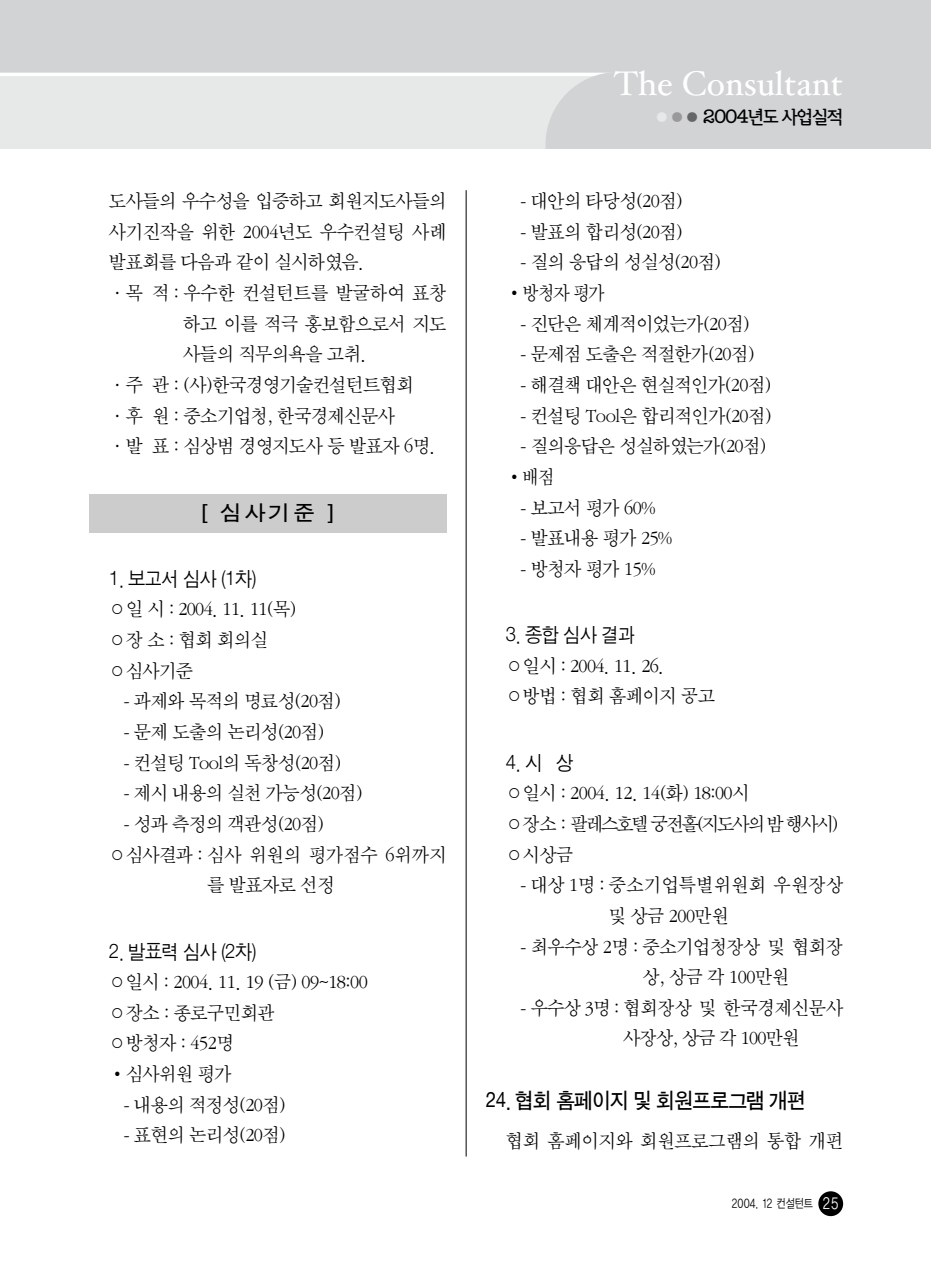
<style>
.page{position:relative;width:931px;height:1280px;background:#fff}
.page>*{position:absolute;margin:0;border:0;box-sizing:border-box;transform-origin:0 0}
.t1{font:34.3px "Hoefler Text";color:#fff}
.t2{font:21.88px "Sand Tg";letter-spacing:-.035em;color:#000;scale:.95 1}
.t3{font:21px "Sand Tg";color:#000;scale:1.1 1}
.t4{font:20.12px/30.6px "Sand Sm";letter-spacing:-.025em;color:#000;scale:.95 1}
.t5{font:20.12px "Sand Jg";letter-spacing:-.025em;color:#000;scale:.95 1}
.t6{font:20.12px/30.6px "Sand Sm";letter-spacing:-.005em;color:#000;scale:.95 1}
.t7{font:20.12px/30.6px "Sand Sm";letter-spacing:.015em;color:#000;scale:.95 1}
.t8{font:20.12px/30.6px "Sand Sm";letter-spacing:.005em;color:#000;scale:.95 1}
.t9{font:20.12px "Sand Sm";letter-spacing:-.095em;color:#000;scale:.95 1}
.t10{font:20.12px "Sand Sm";color:#000;scale:.95 1}
.t11{font:19.25px "San Ig M";letter-spacing:-.065em;color:#000}
.t12{font:12.25px "YGO12";letter-spacing:-.07em;color:#000;scale:.8 1}
.s1{color:#e7e8e8}
.s2{color:#999}
.s3{color:#666}
.s4{font-size:15.75px;color:#fff}
</style>
<div class="page">
<div style="left:89px;top:494px;width:357px;height:39px;background:#ccc"></div>
<div style="left:0;top:74px;width:931px;height:75px;background:#e7e8e8"></div>
<div style="left:0;top:0;width:931px;height:74px;background:#d1d3d4"></div>
<hr style="left:0;top:73px;width:931px;height:3px;background:#fff">
<div style="left:546px;top:72px;width:385px;height:77px;background:#d1d3d4"></div>
<div style="left:818px;top:1191px;width:25px;height:24px;background:#000;border-radius:50%"></div>
<hr style="left:466px;top:190px;width:1px;height:966px;background:#000">
<p class="t4" style="left:109px;top:187px;width:357px">도사들의 우수성을 입증하고 회원지도사들의</p>
<p class="t4" style="left:109px;top:218px;width:357px">사기진작을 위한 2004년도 우수컨설팅 사례</p>
<p class="t4" style="left:109px;top:248px;width:270px">발표회를 다음과 같이 실시하였음.</p>
<p class="t10" style="left:109px;top:284px;width:357px">·목 적 : 우수한 컨설턴트를 발굴하여 표창</p>
<p class="t4" style="left:183px;top:309px;width:278px">하고 이를 적극 홍보함으로서 지도</p>
<p class="t4" style="left:183px;top:340px;width:195px">사들의 직무의욕을 고취.</p>
<p class="t4" style="left:109px;top:371px;width:322px">·주 관 : (사)한국경영기술컨설턴트협회</p>
<p class="t4" style="left:109px;top:401px;width:303px">·후 원 : 중소기업청, 한국경제신문사</p>
<p class="t4" style="left:109px;top:432px;width:346px">·발 표 : 심상범 경영지도사 등 발표자 6명.</p>
<p class="t3" style="left:201px;top:503px;width:123px">[ 심사기준 ]</p>
<p class="t5" style="left:109px;top:569px;width:157px">1. 보고서 심사 (1차)</p>
<p class="t4" style="left:109px;top:595px;width:199px">○일 시 : 2004. 11. 11(목)</p>
<p class="t4" style="left:109px;top:626px;width:169px">○장 소 : 협회 회의실</p>
<p class="t4" style="left:109px;top:656px;width:90px">○심사기준</p>
<p class="t4" style="left:124px;top:687px;width:230px">- 과제와 목적의 명료성(20점)</p>
<p class="t4" style="left:124px;top:717px;width:213px">- 문제 도출의 논리성(20점)</p>
<p class="t4" style="left:124px;top:748px;width:231px">- 컨설팅 Tool의 독창성(20점)</p>
<p class="t4" style="left:124px;top:779px;width:253px">- 제시 내용의 실천 가능성(20점)</p>
<p class="t4" style="left:124px;top:809px;width:213px">- 성과 측정의 객관성(20점)</p>
<p class="t8" style="left:207px;top:840px;width:253px;text-indent:-98px">○심사결과 : 심사 위원의 평가점수 6위까지 를 발표자로 선정</p>
<p class="t5" style="left:109px;top:942px;width:157px">2. 발표력 심사 (2차)</p>
<p class="t4" style="left:109px;top:967px;width:274px">○일시 : 2004. 11. 19 (금) 09~18:00</p>
<p class="t4" style="left:109px;top:998px;width:176px">○장소 : 종로구민회관</p>
<p class="t4" style="left:109px;top:1029px;width:133px;text-align:right">○방청자 : 452명 심사위원 평가</p>
<p class="t4" style="left:124px;top:1090px;width:172px">- 내용의 적정성(20점)</p>
<p class="t4" style="left:124px;top:1121px;width:172px">- 표현의 논리성(20점)</p>
<h1 class="t1" style="left:614px;top:70px;width:231px">The Consultant</h1>
<p class="t11" style="left:654px;top:109px;width:191px"><span class="s1">●</span><span class="s2">●</span><span class="s3">●</span> 2004년도 사업실적</p>
<p class="t4" style="left:521px;top:187px;width:172px">- 대안의 타당성(20점)</p>
<p class="t4" style="left:521px;top:218px;width:172px">- 발표의 합리성(20점)</p>
<p class="t4" style="left:521px;top:248px;width:213px">- 질의 응답의 성실성(20점) 방청자 평가</p>
<p class="t4" style="left:521px;top:309px;width:243px">- 진단은 체계적이었는가(20점)</p>
<p class="t4" style="left:521px;top:340px;width:248px">- 문제점 도출은 적절한가(20점)</p>
<p class="t4" style="left:521px;top:371px;width:266px">- 해결책 대안은 현실적인가(20점)</p>
<p class="t4" style="left:521px;top:401px;width:266px">- 컨설팅 Tool은 합리적인가(20점)</p>
<p class="t4" style="left:521px;top:432px;width:260px">- 질의응답은 성실하였는가(20점) 배점</p>
<p class="t4" style="left:521px;top:493px;width:143px">- 보고서 평가 60%</p>
<p class="t4" style="left:521px;top:524px;width:161px">- 발표내용 평가 25%</p>
<p class="t4" style="left:521px;top:554px;width:143px">- 방청자 평가 15%</p>
<p class="t5" style="left:506px;top:626px;width:138px">3. 종합 심사 결과</p>
<p class="t4" style="left:506px;top:651px;width:169px">○일시 : 2004. 11. 26.</p>
<p class="t4" style="left:506px;top:682px;width:222px">○방법 : 협회 홈페이지 공고</p>
<p class="t5" style="left:506px;top:753px;width:73px">4. 시 상</p>
<p class="t4" style="left:506px;top:779px;width:258px">○일시 : 2004. 12. 14(화) 18:00시</p>
<p class="t9" style="left:506px;top:814px;width:352px">○장소 : 팔레스호텔 궁전홀(지도사의 밤 행사시)</p>
<p class="t4" style="left:506px;top:840px;width:73px">○시상금</p>
<p class="t7" style="left:609px;top:871px;width:248px;text-indent:-88px">- 대상 1명 : 중소기업특별위원회 우원장상 및 상금 200만원</p>
<p class="t4" style="left:642px;top:932px;width:213px;text-indent:-122px">- 최우수상 2명 : 중소기업청장상 및 협회장 상, 상금 각 100만원</p>
<p class="t6" style="left:623px;top:993px;width:233px;text-indent:-103px">- 우수상 3명 : 협회장상 및 한국경제신문사 사장상, 상금 각 100만원</p>
<p class="t2" style="left:486px;top:1090px;width:339px">24. 협회 홈페이지 및 회원프로그램 개편</p>
<p class="t4" style="left:506px;top:1126px;width:357px">협회 홈페이지와 회원프로그램의 통합 개편</p>
<p class="t12" style="left:731px;top:1197px;width:136px">2004. 12 컨설턴트 <span class="s4">25</span></p>
</div>
